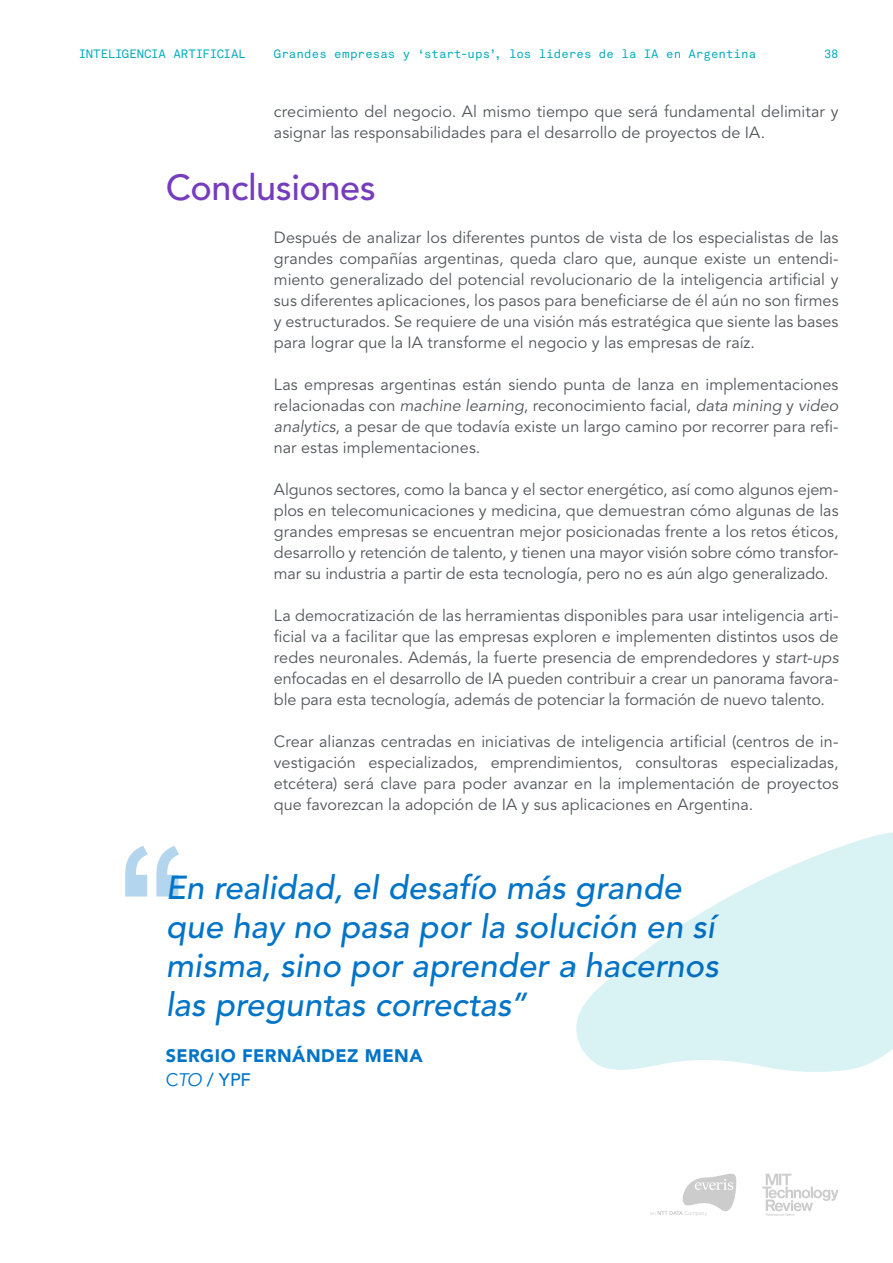
<style>
.page{position:relative;width:893px;height:1263px;background:#fff}
.page>*{position:absolute;margin:0;border:0;box-sizing:border-box;transform-origin:0 0}
.t1{font:500 36px "Avenir";letter-spacing:-.01em;color:#753dbd}
.t2{font:italic 500 33px/39px "Avenir";letter-spacing:.005em;color:#0074c8}
.t3{font:900 18px/24px "Avenir";letter-spacing:.025em;color:#0074c8}
.t4{font:16.2px/21px "Avenir";color:#52575a;text-align:justify}
.t5{font:12px "Akkurat Mono";letter-spacing:.005em;color:#00acbb}
.s1{font-style:italic}
.s2{font-weight:400}
.s3{font-weight:400;font-style:italic}
.s4{font-weight:500}
</style>
<div class="page">
<svg style="left:762px;top:1174px;width:76px;height:42px"></svg>
<svg style="left:650px;top:1173px;width:87px;height:43px"></svg>
<svg style="left:125px;top:846px;width:54px;height:50px"></svg>
<svg style="left:576px;top:832px;width:317px;height:240px;fill:#d9f2f4"></svg>
<p class="t5" style="left:79px;top:46px;width:168px">INTELIGENCIA ARTIFICIAL</p>
<p class="t5" style="left:274px;top:46px;width:484px">Grandes empresas y ‘start-ups’, los líderes de la IA en Argentina</p>
<p class="t5" style="left:824px;top:46px;width:16px">38</p>
<p class="t4" style="left:274px;top:101px;width:566px">crecimiento del negocio. Al mismo tiempo que será fundamental delimitar y asignar las responsabilidades para el desarrollo de proyectos de IA.</p>
<h1 class="t1" style="left:166px;top:167px;width:212px">Conclusiones</h1>
<p class="t4" style="left:274px;top:227px;width:566px">Después de analizar los diferentes puntos de vista de los especialistas de las grandes compañías argentinas, queda claro que, aunque existe un entendi&shy;miento generalizado del potencial revolucionario de la inteligencia artificial y sus diferentes aplicaciones, los pasos para beneficiarse de él aún no son firmes y estructurados. Se requiere de una visión más estratégica que siente las bases para lograr que la IA transforme el negocio y las empresas de raíz.</p>
<p class="t4" style="left:274px;top:374px;width:566px">Las empresas argentinas están siendo punta de lanza en implementaciones relacionadas con <span class="s1">machine learning</span>, reconocimiento facial, <span class="s1">data mining</span> y <span class="s1">video analytics</span>, a pesar de que todavía existe un largo camino por recorrer para refi&shy;nar estas implementaciones.</p>
<p class="t4" style="left:274px;top:479px;width:566px">Algunos sectores, como la banca y el sector energético, así como algunos ejem&shy;plos en telecomunicaciones y medicina, que demuestran cómo algunas de las grandes empresas se encuentran mejor posicionadas frente a los retos éticos, desarrollo y retención de talento, y tienen una mayor visión sobre cómo transfor&shy;mar su industria a partir de esta tecnología, pero no es aún algo generalizado.</p>
<p class="t4" style="left:274px;top:605px;width:566px">La democratización de las herramientas disponibles para usar inteligencia arti&shy;ficial va a facilitar que las empresas exploren e implementen distintos usos de redes neuronales. Además, la fuerte presencia de emprendedores y <span class="s1">start-ups </span>enfocadas en el desarrollo de IA pueden contribuir a crear un panorama favora&shy;ble para esta tecnología, además de potenciar la formación de nuevo talento.</p>
<p class="t4" style="left:274px;top:731px;width:566px">Crear alianzas centradas en iniciativas de inteligencia artificial (centros de in&shy;vestigación especializados, emprendimientos, consultoras especializadas, etcétera) será clave para poder avanzar en la implementación de proyectos que favorezcan la adopción de IA y sus aplicaciones en Argentina.</p>
<h2 class="t2" style="left:166px;top:869px;width:555px">En realidad, el desafío más grande que hay no pasa por la solución en sí misma, sino por aprender a hacernos las preguntas correctas”</h2>
<p class="t3" style="left:166px;top:1043px;width:259px">SERGIO FERNÁNDEZ MENA<br><span class="s2">C</span><span class="s3">TO</span> <span class="s4">/ YPF</span></p>
</div>
